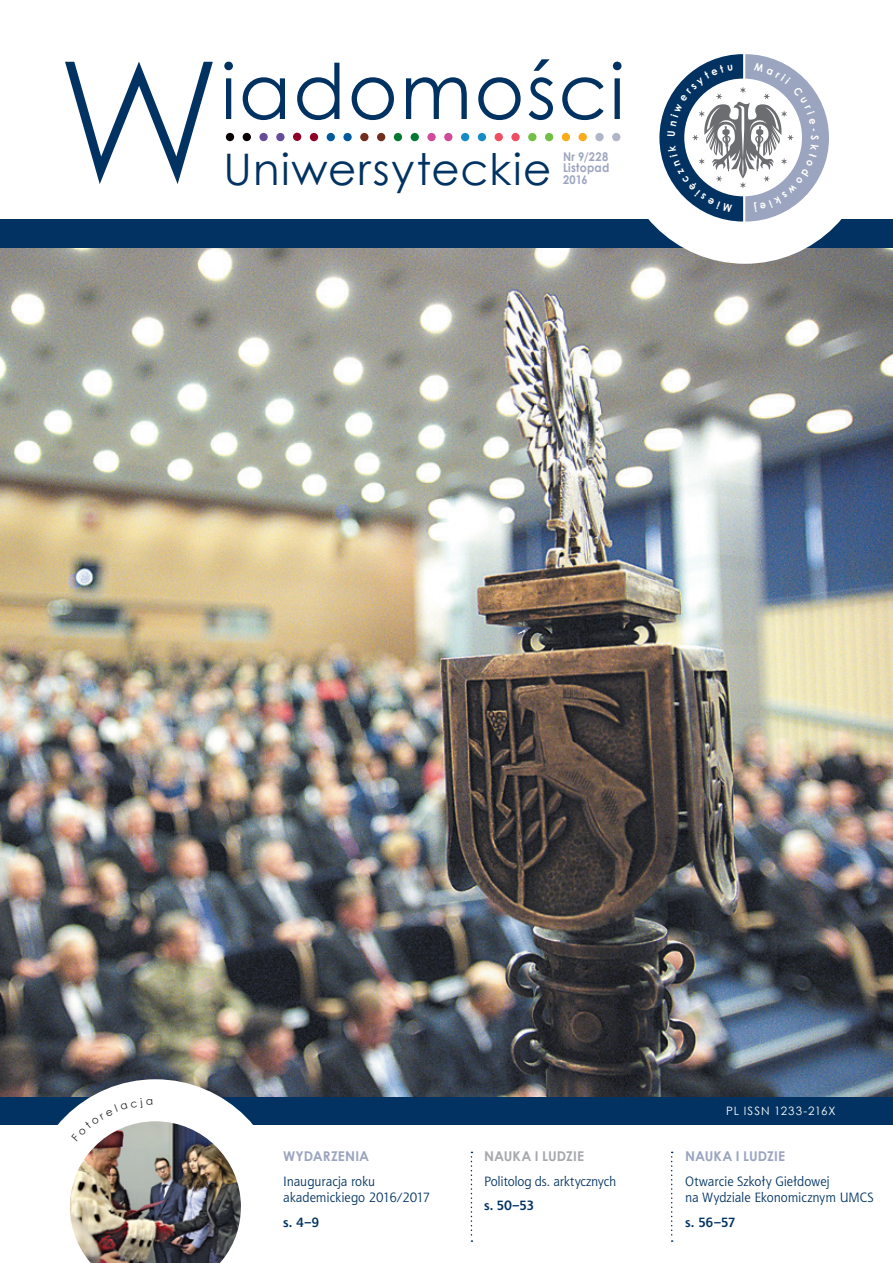
<style>
.page{position:relative;width:893px;height:1263px;background:#fff}
.page>*{position:absolute;margin:0;border:0;box-sizing:border-box;transform-origin:0 0}
.t1{font:175.8px "Century Gothic";color:#013261}
.t2{font:76.5px "Century Gothic";letter-spacing:.03em;color:#013261}
.t3{font:43.5px "Century Gothic";letter-spacing:.035em;color:#013261}
.t4{font:13.5px/16.2px "Aerton EFN";letter-spacing:-.005em;color:#013261}
.t5{font:700 13.5px "Century Gothic";letter-spacing:.01em;color:#9ca5bf}
.t6{font:700 13.5px "Aerton EFN";color:#013261}
.t7{font:700 13.5px "Century Gothic";letter-spacing:.01em;color:#a8a9ad}
.t8{font:700 12px/11.6px "Century Gothic";letter-spacing:.025em;color:#9ca5bf;text-align:justify;scale:.92 1}
.t9{font:11.55px "Century Gothic";letter-spacing:.075em;color:#fff}
</style>
<div class="page">
<img style="left:0;top:248px;width:893px;height:848px">
<div style="left:0;top:219px;width:893px;height:29px;background:#013261"></div>
<div style="left:0;top:1096px;width:893px;height:29px;background:#013261"></div>
<img style="left:28px;top:1079px;width:255px;height:19px">
<div style="left:226px;top:133px;width:8px;height:8px;background:#080302;border-radius:50%"></div>
<div style="left:243px;top:133px;width:8px;height:8px;background:#080302;border-radius:50%"></div>
<div style="left:259px;top:133px;width:9px;height:8px;background:#644c9a;border-radius:50%"></div>
<div style="left:276px;top:133px;width:9px;height:8px;background:#644c9a;border-radius:50%"></div>
<div style="left:293px;top:133px;width:8px;height:8px;background:#900126;border-radius:50%"></div>
<div style="left:310px;top:133px;width:8px;height:8px;background:#900126;border-radius:50%"></div>
<div style="left:327px;top:133px;width:8px;height:8px;background:#015a9d;border-radius:50%"></div>
<div style="left:343px;top:133px;width:9px;height:8px;background:#015a9d;border-radius:50%"></div>
<div style="left:360px;top:133px;width:8px;height:8px;background:#722d1f;border-radius:50%"></div>
<div style="left:377px;top:133px;width:8px;height:8px;background:#722d1f;border-radius:50%"></div>
<div style="left:394px;top:133px;width:8px;height:8px;background:#057934;border-radius:50%"></div>
<div style="left:411px;top:133px;width:8px;height:8px;background:#057934;border-radius:50%"></div>
<div style="left:427px;top:133px;width:9px;height:8px;background:#d04a9a;border-radius:50%"></div>
<div style="left:444px;top:133px;width:8px;height:8px;background:#d04a9a;border-radius:50%"></div>
<div style="left:461px;top:133px;width:8px;height:8px;background:#178cc4;border-radius:50%"></div>
<div style="left:478px;top:133px;width:8px;height:8px;background:#178cc4;border-radius:50%"></div>
<div style="left:495px;top:133px;width:8px;height:8px;background:#ef4d63;border-radius:50%"></div>
<div style="left:511px;top:133px;width:9px;height:8px;background:#ef4d63;border-radius:50%"></div>
<div style="left:528px;top:133px;width:8px;height:8px;background:#71bf44;border-radius:50%"></div>
<div style="left:545px;top:133px;width:8px;height:8px;background:#71bf44;border-radius:50%"></div>
<div style="left:562px;top:133px;width:8px;height:8px;background:#faab1a;border-radius:50%"></div>
<div style="left:579px;top:133px;width:8px;height:8px;background:#faab1a;border-radius:50%"></div>
<div style="left:595px;top:133px;width:9px;height:8px;background:#b0b5c7;border-radius:50%"></div>
<svg style="left:471px;top:1152px;width:1px;height:90px"></svg>
<svg style="left:671px;top:1152px;width:2px;height:90px"></svg>
<div style="left:618px;top:10px;width:254px;height:254px;background:#fff;border-radius:50%"></div>
<div style="left:612px;top:133px;width:8px;height:8px;background:#b0b5c7;border-radius:50%"></div>
<img style="left:57px;top:1098px;width:196px;height:165px">
<svg style="left:659px;top:54px;width:170px;height:168px"></svg>
<h1 class="t1" style="left:54px;top:0;width:170px">W</h1>
<h2 class="t2" style="left:221px;top:38px;width:405px">iadomości</h2>
<p class="t8" style="left:563px;top:150px;width:52px">Nr 9/228<br>Listopad 2016</p>
<h3 class="t3" style="left:223px;top:138px;width:330px">Uniwersyteckie</h3>
<p class="t5" style="left:283px;top:1146px;width:88px">WYDARZENIA</p>
<p class="t4" style="left:283px;top:1173px;width:148px">Inauguracja roku akademickiego 2016/2017</p>
<p class="t6" style="left:283px;top:1214px;width:38px">s. 4–9</p>
<p class="t7" style="left:484px;top:1146px;width:101px">NAUKA I LUDZIE</p>
<p class="t4" style="left:484px;top:1173px;width:134px">Politolog ds. arktycznych</p>
<p class="t6" style="left:484px;top:1198px;width:52px">s. 50–53</p>
<p class="t9" style="left:726px;top:1103px;width:111px">PL ISSN 1233-216X</p>
<p class="t5" style="left:685px;top:1146px;width:101px">NAUKA I LUDZIE</p>
<p class="t4" style="left:685px;top:1173px;width:190px">Otwarcie Szkoły Giełdowej<br>na Wydziale Ekonomicznym UMCS</p>
<p class="t6" style="left:685px;top:1214px;width:52px">s. 56–57</p>
</div>
